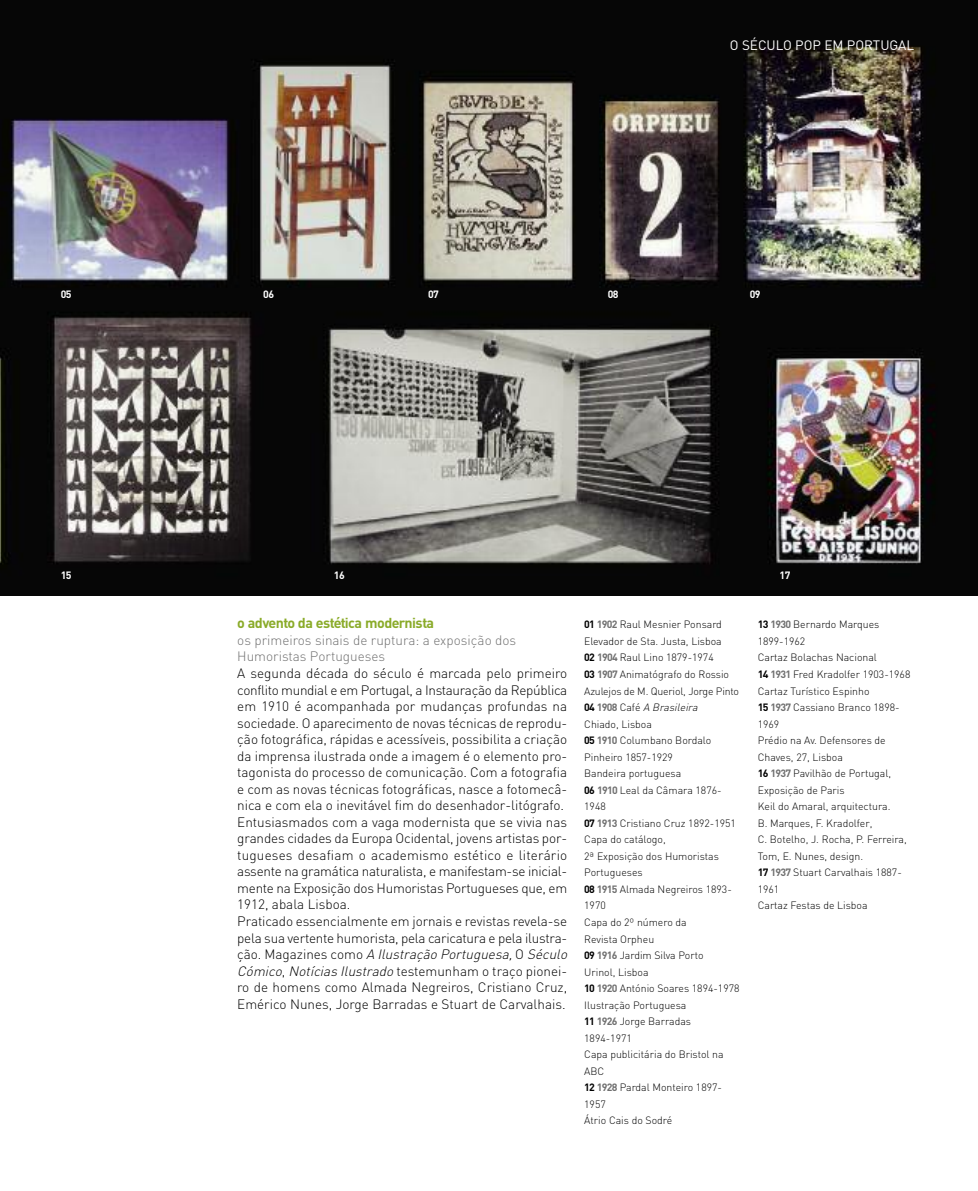
<style>
.page{position:relative;width:978px;height:1191px;background:#fff}
.page>*{position:absolute;margin:0;border:0;box-sizing:border-box;transform-origin:0 0}
.t1{font:700 14.25px "DIN";letter-spacing:-.04em;color:#8aab29}
.t2{font:300 13.5px/16.5px "DIN";letter-spacing:-.005em;color:#000}
.t3{font:300 13.5px/16.5px "DIN";color:#707070}
.t4{font:13.5px "DIN";color:#fff}
.t5{font:300 10.5px/16.5px "DIN";color:#000}
.t6{font:700 10.5px "DIN";letter-spacing:-.065em;color:#fff}
.s1{font-style:italic}
.s2{font-weight:700}
.s3{font-weight:700;color:#707070}
</style>
<div class="page">
<img style="left:0;top:0;width:978px;height:595px">
<p class="t4" style="left:730px;top:37px;width:186px">O SÉCULO POP EM PORTUGAL</p>
<p class="t6" style="left:61px;top:288px;width:12px">05</p>
<p class="t6" style="left:263px;top:288px;width:12px">06</p>
<p class="t6" style="left:428px;top:288px;width:12px">07</p>
<p class="t6" style="left:608px;top:288px;width:12px">08</p>
<p class="t6" style="left:750px;top:288px;width:12px">09</p>
<p class="t6" style="left:61px;top:569px;width:12px">15</p>
<p class="t6" style="left:334px;top:569px;width:12px">16</p>
<p class="t6" style="left:780px;top:569px;width:12px">17</p>
<p class="t1" style="left:237px;top:615px;width:198px">o advento da estética modernista</p>
<p class="t3" style="left:237px;top:632px;width:280px">os primeiros sinais de ruptura: a exposição dos<br>Humoristas Portugueses</p>
<p class="t2" style="left:237px;top:665px;width:334px">A segunda década do século é marcada pelo primeiro conflito mundial e em Portugal, a Instauração da República em 1910 é acompanhada por mudanças profundas na sociedade. O aparecimento de novas técnicas de reprodu&shy;ção fotográfica, rápidas e acessíveis, possibilita a criação da imprensa ilustrada onde a imagem é o elemento pro&shy;tagonista do processo de comunicação. Com a fotografia e com as novas técnicas fotográficas, nasce a fotomecâ&shy;nica e com ela o inevitável fim do desenhador-litógrafo.<br>Entusiasmados com a vaga modernista que se vivia nas grandes cidades da Europa Ocidental, jovens artistas por&shy;tugueses desafiam o academismo estético e literário assente na gramática naturalista, e manifestam-se inicial&shy;mente na Exposição dos Humoristas Portugueses que, em 1912, abala Lisboa.<br>Praticado essencialmente em jornais e revistas revela-se pela sua vertente humorista, pela caricatura e pela ilustra&shy;çã o . M a g a z i n e s co m o <span class="s1">A Ilustração Portuguesa,</span> O <span class="s1">Século Cómico</span>, <span class="s1">NotíciasIlustrado</span>testemunham o traço pionei&shy;ro de homens como Almada Negreiros, Cristiano Cruz, Emérico Nunes, Jorge Barradas e Stuart de Carvalhais.</p>
<p class="t5" style="left:584px;top:616px;width:157px"><span class="s2">01</span> <span class="s3">1902</span> Raul Mesnier Ponsard<br>Elevador de Sta. Justa, Lisboa<br><span class="s2">02</span> <span class="s3">1904</span> Raul Lino 1879-1974<br><span class="s2">03</span> <span class="s3">1907</span> Animatógrafo do Rossio<br>Azulejos de M. Queriol, Jorge Pinto<br><span class="s2">04</span> <span class="s3">1908</span> Café <span class="s1">ABrasileira<br></span>Chiado, Lisboa<br><span class="s2">05</span> <span class="s3">1910</span> Columbano Bordalo<br>Pinheiro 1857-1929<br>Bandeira portuguesa<br><span class="s2">06</span> <span class="s3">1910</span> Leal da Câmara 1876-<br>1948<br><span class="s2">07</span> <span class="s3">1913</span> Cristiano Cruz 1892-1951<br>Capa do catálogo,<br>2ª Exposição dos Humoristas<br>Portugueses<br><span class="s2">08</span> <span class="s3">1915</span> Almada Negreiros 1893-<br>1970<br>Capa do 2º número da<br>Revista Orpheu<br><span class="s2">09</span> <span class="s3">1916</span> Jardim Silva Porto<br>Urinol, Lisboa<br><span class="s2">10</span> <span class="s3">1920</span> António Soares 1894-1978<br>Ilustração Portuguesa<br><span class="s2">11</span> <span class="s3">1926</span> Jorge Barradas<br>1894-1971<br>Capa publicitária do Bristol na<br>ABC<br><span class="s2">12</span> <span class="s3">1928</span> Pardal Monteiro 1897-<br>1957<br>Átrio Cais do Sodré</p>
<p class="t5" style="left:758px;top:616px;width:154px"><span class="s2">13</span> <span class="s3">1930</span> Bernardo Marques<br>1899-1962<br>Cartaz Bolachas Nacional<br><span class="s2">14</span> <span class="s3">1931</span> Fred Kradolfer 1903-1968<br>Cartaz Turístico Espinho<br><span class="s2">15</span> <span class="s3">1937</span> Cassiano Branco 1898-<br>1969<br>Prédio na Av. Defensores de<br>Chaves, 27, Lisboa<br><span class="s2">16</span> <span class="s3">1937</span> Pavilhão de Portugal,<br>Exposição de Paris<br>Keil do Amaral, arquitectura.<br>B. Marques, F. Kradolfer,<br>C. Botelho, J. Rocha, P. Ferreira,<br>Tom, E. Nunes, design.<br><span class="s2">17</span> <span class="s3">1937</span> Stuart Carvalhais 1887-<br>1961<br>Cartaz Festas de Lisboa</p>
</div>
